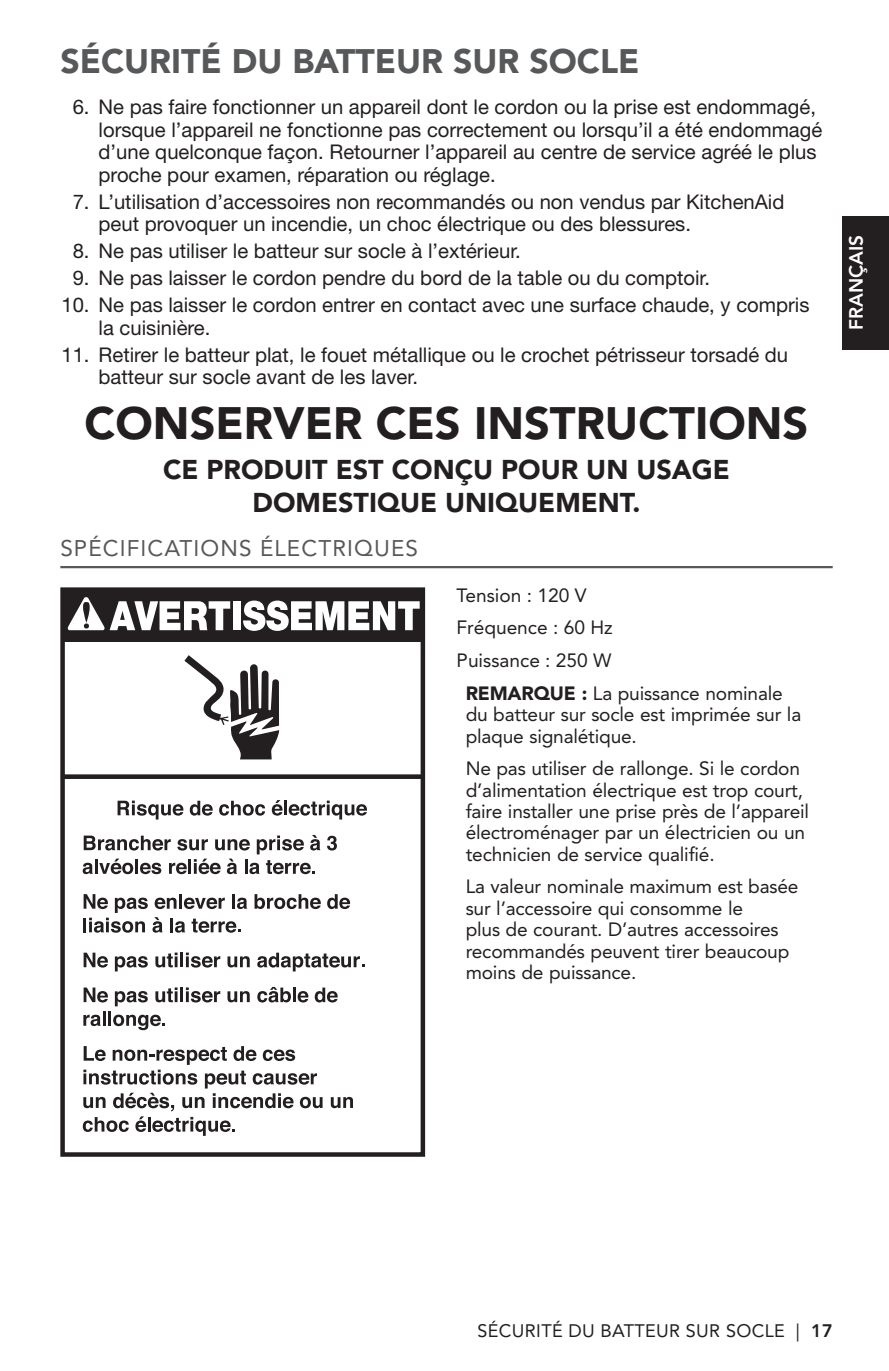
<style>
.page{position:relative;width:889px;height:1371px;background:#fff}
.page>*{position:absolute;margin:0;border:0;box-sizing:border-box;transform-origin:0 0}
.t1{font:900 45px "Avenir LT Std";color:#231f20}
.t2{font:900 33.75px "Avenir LT Std";color:#57585a}
.t3{font:900 27px/32.4px "Avenir LT Std";color:#231f20;text-align:center}
.t4{font:22.5px "Avenir LT Std";letter-spacing:.05em;color:#57585a}
.t5{font:20.25px/22.5px "Helvetica Neue LT Std";color:#231f20}
.t6{font:19.12px/21.4px "Avenir LT Std";letter-spacing:-.01em;color:#231f20}
.t7{font:800 19.12px "Avenir LT Std";color:#fff}
.t8{font:18px "Avenir LT Std";letter-spacing:.02em;color:#231f20}
.s1{font-weight:900}
.s2{font-weight:800}
</style>
<div class="page">
<div style="left:842px;top:216px;width:46px;height:133px;background:#231f20"></div>
<div style="left:60px;top:587px;width:365px;height:569px;border:4px solid #231f20"></div>
<div style="left:63px;top:590px;width:360px;height:51px;background:#231f20"></div>
<svg style="left:117px;top:800px;width:66px;height:19px"></svg>
<svg style="left:190px;top:800px;width:23px;height:15px"></svg>
<svg style="left:219px;top:800px;width:46px;height:15px"></svg>
<svg style="left:272px;top:800px;width:10px;height:15px"></svg>
<hr style="left:284px;top:800px;width:3px;height:15px;background:#231f20">
<svg style="left:288px;top:800px;width:79px;height:19px"></svg>
<svg style="left:84px;top:835px;width:87px;height:15px"></svg>
<svg style="left:177px;top:839px;width:31px;height:11px"></svg>
<svg style="left:215px;top:839px;width:35px;height:11px"></svg>
<svg style="left:257px;top:835px;width:47px;height:19px"></svg>
<svg style="left:310px;top:835px;width:10px;height:15px"></svg>
<svg style="left:327px;top:835px;width:10px;height:15px"></svg>
<svg style="left:83px;top:858px;width:50px;height:16px"></svg>
<hr style="left:135px;top:859px;width:3px;height:14px;background:#231f20">
<svg style="left:140px;top:862px;width:21px;height:12px"></svg>
<svg style="left:169px;top:862px;width:18px;height:12px"></svg>
<hr style="left:188px;top:859px;width:3px;height:14px;background:#231f20">
<svg style="left:194px;top:858px;width:26px;height:16px"></svg>
<svg style="left:227px;top:858px;width:10px;height:16px"></svg>
<hr style="left:244px;top:859px;width:3px;height:14px;background:#231f20">
<svg style="left:249px;top:862px;width:10px;height:12px"></svg>
<svg style="left:266px;top:860px;width:49px;height:14px"></svg>
<svg style="left:254px;top:894px;width:67px;height:15px"></svg>
<svg style="left:327px;top:894px;width:23px;height:15px"></svg>
<hr style="left:83px;top:917px;width:3px;height:15px;background:#231f20">
<svg style="left:84px;top:894px;width:163px;height:38px"></svg>
<svg style="left:84px;top:952px;width:24px;height:15px"></svg>
<svg style="left:115px;top:956px;width:33px;height:15px"></svg>
<svg style="left:155px;top:952px;width:22px;height:15px"></svg>
<hr style="left:180px;top:952px;width:3px;height:15px;background:#231f20">
<svg style="left:186px;top:952px;width:34px;height:15px"></svg>
<svg style="left:227px;top:956px;width:23px;height:11px"></svg>
<svg style="left:257px;top:952px;width:107px;height:19px"></svg>
<svg style="left:84px;top:987px;width:24px;height:15px"></svg>
<svg style="left:115px;top:991px;width:33px;height:15px"></svg>
<svg style="left:155px;top:987px;width:22px;height:15px"></svg>
<hr style="left:180px;top:987px;width:3px;height:15px;background:#231f20">
<svg style="left:186px;top:987px;width:34px;height:15px"></svg>
<svg style="left:227px;top:991px;width:23px;height:11px"></svg>
<svg style="left:257px;top:986px;width:34px;height:16px"></svg>
<hr style="left:293px;top:987px;width:3px;height:15px;background:#231f20">
<svg style="left:297px;top:991px;width:11px;height:11px"></svg>
<svg style="left:314px;top:987px;width:23px;height:15px"></svg>
<svg style="left:83px;top:1011px;width:22px;height:15px"></svg>
<hr style="left:108px;top:1011px;width:3px;height:14px;background:#231f20">
<svg style="left:113px;top:1014px;width:52px;height:16px"></svg>
<svg style="left:331px;top:1096px;width:22px;height:12px"></svg>
<svg style="left:83px;top:1046px;width:239px;height:89px"></svg>
<svg style="left:67px;top:597px;width:163px;height:33px"></svg>
<div style="left:233px;top:601px;width:8px;height:29px;background:#fff"></div>
<svg style="left:243px;top:600px;width:176px;height:31px"></svg>
<div style="left:61px;top:774px;width:364px;height:5px;background:#231f20"></div>
<svg style="left:184px;top:655px;width:95px;height:104px"></svg>
<hr style="left:60px;top:566px;width:772px;height:2px;background:#57585a">
<h2 class="t2" style="left:60px;top:41px;width:580px">SÉCURITÉ DU BATTEUR SUR SOCLE</h2>
<p class="t5" style="left:99px;top:96px;width:725px;text-indent:-26px">6. Ne pas faire fonctionner un appareil dont le cordon ou la prise est endommagé, lorsque l’appareil ne fonctionne pas correctement ou lorsqu’il a été endommagé d’une quelconque façon. Retourner l’appareil au centre de service agréé le plus proche pour examen, réparation ou réglage.</p>
<p class="t5" style="left:99px;top:190px;width:687px;text-indent:-26px">7. L’utilisation d’accessoires non recommandés ou non vendus par KitchenAid peut provoquer un incendie, un choc électrique ou des blessures.</p>
<p class="t5" style="left:73px;top:239px;width:449px">8. Ne pas utiliser le batteur sur socle à l’extérieur.</p>
<p class="t5" style="left:73px;top:266px;width:638px">9. Ne pas laisser le cordon pendre du bord de la table ou du comptoir.</p>
<p class="t5" style="left:99px;top:293px;width:712px;text-indent:-37px">10. Ne pas laisser le cordon entrer en contact avec une surface chaude, y compris la cuisinière.</p>
<p class="t5" style="left:99px;top:343px;width:690px;text-indent:-37px">11. Retirer le batteur plat, le fouet métallique ou le crochet pétrisseur torsadé du batteur sur socle avant de les laver.</p>
<h1 class="t1" style="left:85px;top:396px;width:725px">CONSERVER CES INSTRUCTIONS</h1>
<h3 class="t3" style="left:163px;top:453px;width:568px">CE PRODUIT EST CONÇU POUR UN USAGE<br>DOMESTIQUE UNIQUEMENT.</h3>
<p class="t4" style="left:60px;top:535px;width:359px">SPÉCIFICATIONS ÉLECTRIQUES</p>
<p class="t6" style="left:456px;top:584px;width:131px">Tension : 120 V</p>
<p class="t6" style="left:456px;top:617px;width:157px">Fréquence : 60 Hz</p>
<p class="t6" style="left:456px;top:650px;width:156px">Puissance : 250 W</p>
<p class="t6" style="left:465px;top:682px;width:318px"><span class="s1">REMARQUE :</span> La puissance nominale</p>
<p class="t6" style="left:465px;top:704px;width:337px">du batteur sur socle est imprimée sur la plaque signalétique.</p>
<p class="t6" style="left:465px;top:758px;width:345px">Ne pas utiliser de rallonge. Si le cordon d’alimentation électrique est trop court, faire installer une prise près de l’appareil électroménager par un électricien ou un technicien de service qualifié.</p>
<p class="t6" style="left:465px;top:876px;width:334px">La valeur nominale maximum est basée sur l’accessoire qui consomme le<br>plus de courant. D’autres accessoires recommandés peuvent tirer beaucoup moins de puissance.</p>
<p class="t7" style="left:844px;top:330px;width:97px;rotate:-90deg">FRANÇAIS</p>
<p class="t8" style="left:477px;top:1320px;width:356px">SÉCURITÉ DU BATTEUR SUR SOCLE | <span class="s2">17</span></p>
</div>
